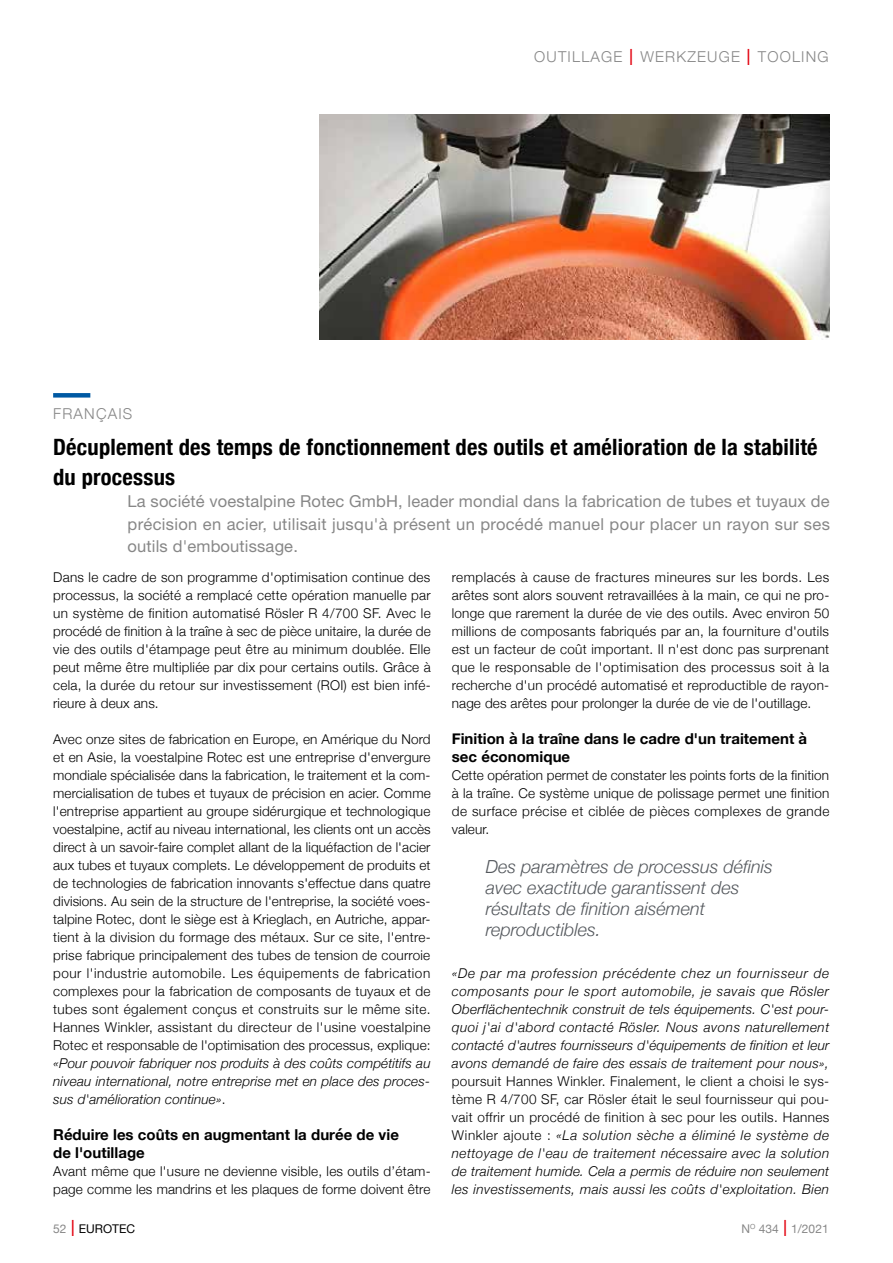
<style>
.page{position:relative;width:893px;height:1263px;background:#fff}
.page>*{position:absolute;margin:0;border:0;box-sizing:border-box;transform-origin:0 0}
.t1{font:700 condensed 22.5px/30px "Helvetica Neue";letter-spacing:.01em;color:#000}
.t2{font:italic 300 18px/21px "Helvetica Neue";color:#54585d}
.t3{font:16.5px/22.5px "Helvetica Neue";letter-spacing:.02em;color:#878787;text-align:justify}
.t4{font:700 15px/18px "Helvetica Neue";color:#000}
.t5{font:300 15px "Helvetica Neue";letter-spacing:.08em;color:#878787}
.t6{font:300 13.5px/18px "Helvetica Neue";letter-spacing:.01em;color:#000;text-align:justify}
.t7{font:italic 300 13.5px/18px "Helvetica Neue";letter-spacing:.025em;color:#000;text-align:justify}
.t8{font:12px "Helvetica Neue";color:#878787}
.t9{font:12px "Helvetica Neue";color:#000}
.s1{font-stretch:condensed;font-size:22.5px;color:#e30613}
.s2{font-style:normal}
.s3{color:#878787}
.s4{font-weight:300;font-stretch:condensed;font-size:22.5px;color:#e30613}
</style>
<div class="page">
<img style="left:319px;top:114px;width:511px;height:225px">
<div style="left:53px;top:393px;width:37px;height:5px;background:#0059a3"></div>
<p class="t5" style="left:534px;top:44px;width:296px">OUTILLAGE <span class="s1">I</span> WERKZEUGE <span class="s1">I</span> TOOLING</p>
<p class="t5" style="left:53px;top:401px;width:81px">FRANÇAIS</p>
<h1 class="t1" style="left:53px;top:430px;width:766px">Décuplement des temps de fonctionnement des outils et amélioration de la stabilité du processus</h1>
<p class="t3" style="left:128px;top:490px;width:704px">La société voestalpine Rotec GmbH, leader mondial dans la fabrication de tubes et tuyaux de précision en acier, utilisait jusqu'à présent un procédé manuel pour placer un rayon sur ses outils d'emboutissage.</p>
<p class="t6" style="left:53px;top:567px;width:379px">Dans le cadre de son programme d'optimisation continue des processus, la société a remplacé cette opération manuelle par un système de finition automatisé Rösler R 4/700 SF. Avec le procédé de finition à la traîne à sec de pièce unitaire, la durée de vie des outils d'étampage peut être au minimum doublée. Elle peut même être multipliée par dix pour certains outils. Grâce à cela, la durée du retour sur investissement (ROI) est bien infé&shy;rieure à deux ans.</p>
<p class="t6" style="left:53px;top:729px;width:379px">Avec onze sites de fabrication en Europe, en Amérique du Nord et en Asie, la voestalpine Rotec est une entreprise d'envergure mondiale spécialisée dans la fabrication, le traitement et la com&shy;mercialisation de tubes et tuyaux de précision en acier. Comme l'entreprise appartient au groupe sidérurgique et technologique voestalpine, actif au niveau international, les clients ont un accès direct à un savoir-faire complet allant de la liquéfaction de l'acier aux tubes et tuyaux complets. Le développement de produits et de technologies de fabrication innovants s'effectue dans quatre divisions. Au sein de la structure de l'entreprise, la société voes&shy;talpine Rotec, dont le siège est à Krieglach, en Autriche, appar&shy;tient à la division du formage des métaux. Sur ce site, l'entre&shy;prise fabrique principalement des tubes de tension de courroie pour l'industrie automobile. Les équipements de fabrication complexes pour la fabrication de composants de tuyaux et de tubes sont également conçus et construits sur le même site.<br>Hannes Winkler, assistant du directeur de l'usine voestalpine Rotec et responsable de l'optimisation des processus, explique:</p>
<p class="t7" style="left:53px;top:1053px;width:379px">«Pour pouvoir fabriquer nos produits à des coûts compétitifs au niveau international, notre entreprise met en place des proces&shy;sus d'amélioration continue»<span class="s2">.</span></p>
<p class="t4" style="left:53px;top:1126px;width:347px">Réduire les coûts en augmentant la durée de vie de l'outillage</p>
<p class="t6" style="left:53px;top:1161px;width:379px">Avant même que l'usure ne devienne visible, les outils d’étam&shy;page comme les mandrins et les plaques de forme doivent être</p>
<p class="t6" style="left:452px;top:567px;width:379px">remplacés à cause de fractures mineures sur les bords. Les arêtes sont alors souvent retravaillées à la main, ce qui ne pro&shy;longe que rarement la durée de vie des outils. Avec environ 50 millions de composants fabriqués par an, la fourniture d'outils est un facteur de coût important. Il n'est donc pas surprenant que le responsable de l'optimisation des processus soit à la recherche d'un procédé automatisé et reproductible de rayon&shy;nage des arêtes pour prolonger la durée de vie de l'outillage.</p>
<p class="t4" style="left:452px;top:730px;width:357px">Finition à la traîne dans le cadre d'un traitement à sec économique</p>
<p class="t6" style="left:452px;top:765px;width:379px">Cette opération permet de constater les points forts de la finition à la traîne. Ce système unique de polissage permet une finition de surface précise et ciblée de pièces complexes de grande valeur.</p>
<h2 class="t2" style="left:486px;top:855px;width:289px">Des paramètres de processus définis avec exactitude garantissent des résultats de finition aisément reproductibles.</h2>
<p class="t7" style="left:452px;top:963px;width:379px">«De par ma profession précédente chez un fournisseur de composants pour le sport automobile, je savais que Rösler Oberflächentechnik construit de tels équipements. C'est pour&shy;quoi j'ai d'abord contacté Rösler. Nous avons naturellement contacté d'autres fournisseurs d'équipements de finition et leur avons demandé de faire des essais de traitement pour nous»,</p>
<p class="t7" style="left:452px;top:1071px;width:379px"><span class="s2">poursuit Hannes Winkler. Finalement, le client a choisi le sys&shy;tème R 4/700 SF, car Rösler était le seul fournisseur qui pou&shy;vait offrir un procédé de finition à sec pour les outils. Hannes Winkler ajoute :</span> «La solution sèche a éliminé le système de nettoyage de l'eau de traitement nécessaire avec la solution de traitement humide. Cela a permis de réduire non seulement les investissements, mais aussi les coûts d'exploitation. Bien</p>
<p class="t9" style="left:53px;top:1220px;width:84px"><span class="s3">52</span> <span class="s4">I</span> EUROTEC</p>
<p class="t8" style="left:741px;top:1220px;width:89px">N<sup>O</sup> 434 <span class="s4">I</span> 1/2021</p>
</div>
